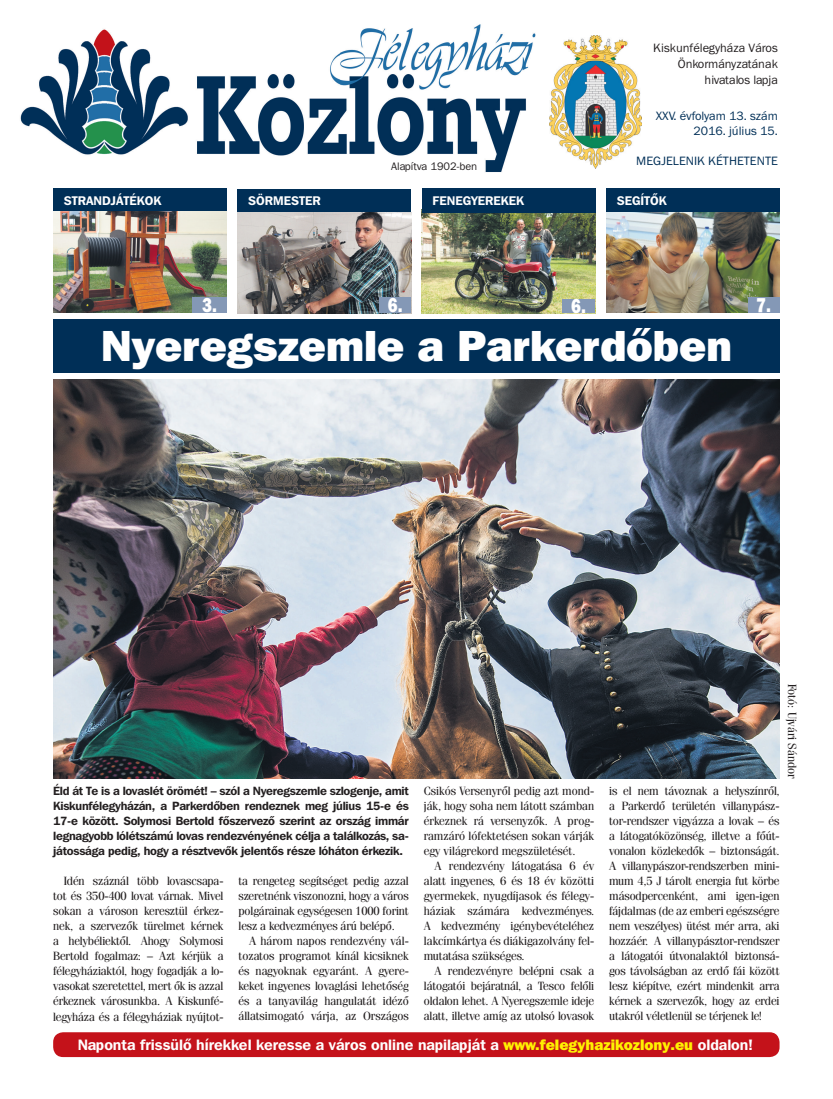
<style>
.page{position:relative;width:833px;height:1099px;background:#fff}
.page>*{position:absolute;margin:0;border:0;box-sizing:border-box;transform-origin:0 0}
.t1{font:43.25px "Franklin Gothic Hv PFL";letter-spacing:-.005em;color:#fff}
.t2{font:20px "Franklin Gothic Hv PFL";color:#fff;scale:.8 1}
.t3{font:700 15px "Franklin Gothic PFL";color:#fff}
.t4{font:12.5px/15px "Franklin Gothic PFL";color:#002f57;text-align:right}
.t5{font:12.5px/16.2px "Franklin Gothic PFL";color:#231f20;text-align:right}
.t6{font:700 12.5px "Franklin Gothic PFL";color:#fff}
.t7{font:11.88px/15px "Fenice PFL";letter-spacing:-.01em;color:#231f20;text-align:justify}
.t8{font:700 11.88px/15px "Franklin Gothic PFL";letter-spacing:-.02em;color:#231f20;text-align:justify}
.t9{font:11.25px "Franklin Gothic PFL";color:#231f20}
.s1{font-family:"Franklin Gothic Hv PFL";font-weight:400;color:#fff101}
</style>
<div class="page">
<img style="left:20px;top:24px;width:516px;height:148px">
<img style="left:549px;top:35px;width:93px;height:134px">
<div style="left:606px;top:188px;width:174px;height:24px;background:#002f57"></div>
<img style="left:606px;top:212px;width:174px;height:101px">
<div style="left:747px;top:297px;width:32px;height:16px;background:#8498b6"></div>
<div style="left:238px;top:189px;width:173px;height:24px;background:#002f57"></div>
<img style="left:238px;top:212px;width:173px;height:101px">
<div style="left:379px;top:297px;width:32px;height:16px;background:#8498b6"></div>
<img style="left:422px;top:212px;width:173px;height:101px">
<div style="left:562px;top:299px;width:32px;height:14px;background:#8498b6"></div>
<div style="left:422px;top:188px;width:173px;height:24px;background:#002f57"></div>
<div style="left:53px;top:1032px;width:726px;height:25px;background:#c4121a;border-radius:10px"></div>
<div style="left:53px;top:188px;width:174px;height:25px;background:#002f57"></div>
<img style="left:53px;top:212px;width:174px;height:101px">
<div style="left:192px;top:297px;width:35px;height:16px;background:#8498b6"></div>
<img style="left:53px;top:379px;width:727px;height:399px">
<div style="left:53px;top:319px;width:727px;height:53px;background:#002f57"></div>
<p class="t6" style="left:64px;top:193px;width:99px">STRANDJÁTÉKOK</p>
<p class="t6" style="left:248px;top:193px;width:74px">SÖRMESTER</p>
<p class="t9" style="left:391px;top:160px;width:88px">Alapítva 1902-ben</p>
<p class="t6" style="left:432px;top:192px;width:93px">FENEGYEREKEK</p>
<p class="t5" style="left:653px;top:40px;width:126px">Kiskunfélegyháza Város<br>Önkormányzatának hivatalos lapja</p>
<p class="t4" style="left:655px;top:108px;width:124px">XXV. évfolyam 13. szám<br>2016. július 15.</p>
<p class="t4" style="left:636px;top:153px;width:143px">MEGJELENIK KÉTHETENTE</p>
<p class="t6" style="left:617px;top:192px;width:52px">SEGÍTŐK</p>
<h2 class="t2" style="left:202px;top:292px;width:20px">3.</h2>
<h1 class="t1" style="left:101px;top:318px;width:633px">Nyeregszemle a Parkerdőben</h1>
<h2 class="t2" style="left:388px;top:292px;width:20px">6.</h2>
<h2 class="t2" style="left:571px;top:293px;width:20px">6.</h2>
<h2 class="t2" style="left:756px;top:292px;width:20px">7.</h2>
<p class="t7" style="left:800px;top:684px;width:96px;rotate:90deg">Fotó: Ujvári Sándor</p>
<p class="t8" style="left:53px;top:783px;width:357px">Éld át Te is a lovaslét örömét! – szól a Nyeregszemle szlogenje, amit Kiskunfélegyházán, a Parkerdőben rendeznek meg július 15-e és 17-e között. Solymosi Bertold főszervező szerint az ország immár legnagyobb lólétszámú lovas rendezvényének célja a találkozás, sa&shy;játossága pedig, hogy a résztvevők jelentős része lóháton érkezik.</p>
<p class="t7" style="left:53px;top:873px;width:172px;text-indent:11px">Idén száznál több lovascsapa&shy;tot és 350-400 lovat várnak. Mivel sokan a városon keresztül érkez&shy;nek, a szervezők türelmet kérnek a helybéliektől. Ahogy Solymosi Bertold fogalmaz: – Azt kérjük a félegyháziaktól, hogy fogadják a lo&shy;vasokat szeretettel, mert ők is azzal érkeznek városunkba. A Kiskunfé&shy;legyháza és a félegyháziak nyújtot-</p>
<p class="t7" style="left:238px;top:873px;width:172px">ta rengeteg segítséget pedig azzal szeretnénk viszonozni, hogy a város polgárainak egységesen 1000 forint lesz a kedvezményes árú belépő.</p>
<p class="t7" style="left:238px;top:933px;width:172px;text-indent:11px">A három napos rendezvény vál&shy;tozatos programot kínál kicsiknek és nagyoknak egyaránt. A gyere&shy;keket ingyenes lovaglási lehetőség és a tanyavilág hangulatát idéző állatsimogató várja, az Országos</p>
<p class="t7" style="left:424px;top:783px;width:172px">Csikós Versenyről pedig azt mond&shy;ják, hogy soha nem látott számban érkeznek rá versenyzők. A prog&shy;ramzáró lófektetésen sokan várják egy világrekord megszületését.</p>
<p class="t7" style="left:424px;top:858px;width:172px;text-indent:11px">A rendezvény látogatása 6 év alatt ingyenes, 6 és 18 év közötti gyermekek, nyugdíjasok és félegy&shy;háziak számára kedvezményes.<br>A kedvezmény igénybevételéhez lakcímkártya és diákigazolvány fel&shy;mutatása szükséges.</p>
<p class="t7" style="left:424px;top:963px;width:172px;text-indent:11px">A rendezvényre belépni csak a látogatói bejáratnál, a Tesco felőli oldalon lehet. A Nyeregszemle ideje alatt, illetve amíg az utolsó lovasok</p>
<p class="t7" style="left:609px;top:783px;width:172px">is el nem távoznak a helyszínről, a Parkerdő területén villanypász&shy;tor-rendszer vigyázza a lovak – és a látogatóközönség, illetve a főút&shy;vonalon közlekedők – biztonságát.<br>A villanypászor-rendszerben mini&shy;mum 4,5 J tárolt energia fut körbe másodpercenként, ami igen-igen fájdalmas (de az emberi egészségre nem veszélyes) ütést mér arra, aki hozzáér. A villanypásztor-rendszer a látogatói útvonalaktól biztonsá&shy;gos távolságban az erdő fái között lesz kiépítve, ezért mindenkit arra kérnek a szervezők, hogy az erdei utakról véletlenül se térjenek le!</p>
<p class="t3" style="left:78px;top:1035px;width:677px">Naponta frissülő hírekkel keresse a város online napilapját a <span class="s1">www.felegyhazikozlony.eu</span> oldalon!</p>
</div>
